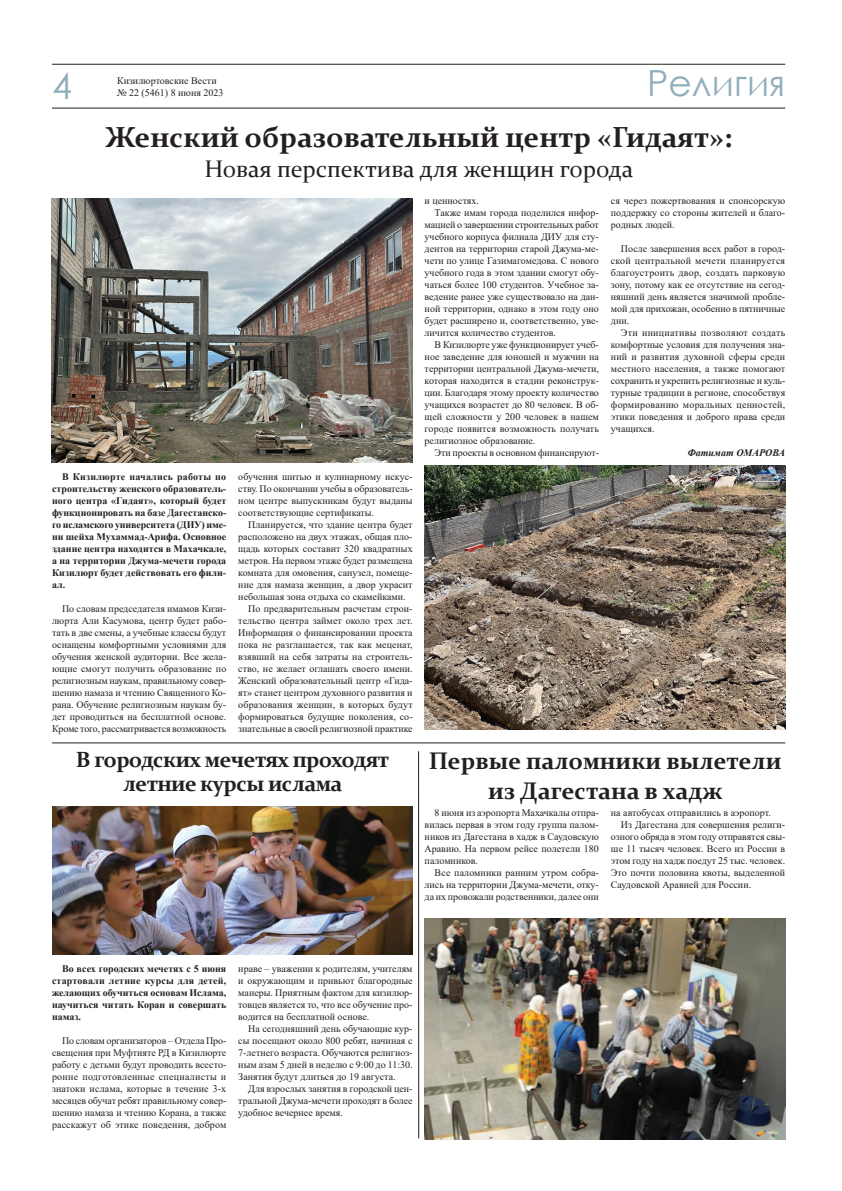
<style>
.page{position:relative;width:842px;height:1191px;background:#fff}
.page>*{position:absolute;margin:0;border:0;box-sizing:border-box;transform-origin:0 0}
.t1{font:36px "Century Gothic";color:#91aebd}
.t2{font:700 29px "Constantia";color:#231f20}
.t3{font:700 24px/30px "Constantia";color:#231f20;text-align:center}
.t4{font:24px "Constantia";color:#231f20}
.t5{font:700 22px/24px "Constantia";letter-spacing:-.025em;color:#231f20;text-align:center}
.t6{font:10px/12px "Times New Roman";color:#231f20;text-align:justify}
.t7{font:700 10px/12px "Times New Roman";color:#231f20;text-align:justify}
.t8{font:italic 700 10px "Times New Roman";color:#231f20}
</style>
<div class="page">
<hr style="left:52px;top:64px;width:733px;height:1px;background:#231f20">
<hr style="left:52px;top:108px;width:733px;height:1px;background:#231f20">
<hr style="left:52px;top:742px;width:733px;height:1px;background:#231f20">
<img style="left:52px;top:198px;width:361px;height:264px">
<img style="left:425px;top:465px;width:360px;height:264px">
<img style="left:52px;top:806px;width:361px;height:148px">
<hr style="left:418px;top:751px;width:1px;height:387px;background:#231f20">
<img style="left:425px;top:918px;width:360px;height:222px">
<h1 class="t1" style="left:52px;top:61px;width:21px">4</h1>
<p class="t6" style="left:117px;top:74px;width:108px">Кизилюртовские Вести № 22 (5461) 8 июня 2023</p>
<h1 class="t1" style="left:647px;top:58px;width:140px">Религия</h1>
<h2 class="t2" style="left:105px;top:117px;width:629px">Женский образовательный центр «Гидаят»:</h2>
<h3 class="t4" style="left:205px;top:152px;width:430px">Новая перспектива для женщин города</h3>
<p class="t7" style="left:52px;top:470px;width:176px;text-indent:10px">В Кизилюрте начались работы по строительству женского образователь&shy;ного центра «Гидаят», который будет функционировать на базе Дагестанско&shy;го исламского университета (ДИУ) име&shy;ни шейха Мухаммад-Арифа. Основное здание центра находится в Махачкале, а на территории Джума-мечети города Кизилюрт будет действовать его фили&shy;ал.</p>
<p class="t6" style="left:52px;top:602px;width:176px;text-indent:10px">По словам председателя имамов Кизи&shy;люрта Али Касумова, центр будет рабо&shy;тать в две смены, а учебные классы будут оснащены комфортными условиями для обучения женской аудитории. Все жела&shy;ющие смогут получить образование по религиозным наукам, правильному совер&shy;шению намаза и чтению Священного Ко&shy;рана. Обучение религиозным наукам бу&shy;дет проводиться на бесплатной основе.<br>Кроме того, рассматривается возможность</p>
<p class="t6" style="left:238px;top:470px;width:176px">обучения шитью и кулинарному искус&shy;ству. По окончании учебы в образователь&shy;ном центре выпускникам будут выданы соответствующие сертификаты.</p>
<p class="t6" style="left:248px;top:518px;width:166px">Планируется, что здание центра будет</p>
<p class="t6" style="left:238px;top:530px;width:176px">расположено на двух этажах, общая пло-</p>
<p class="t6" style="left:238px;top:542px;width:176px">щадь которых составит 320 квадратных</p>
<p class="t6" style="left:238px;top:554px;width:176px">метров. На первом этаже будет размещена</p>
<p class="t6" style="left:238px;top:566px;width:176px">комната для омовения, санузел, помеще-</p>
<p class="t6" style="left:238px;top:578px;width:176px">ние для намаза женщин, а двор украсит</p>
<p class="t6" style="left:238px;top:590px;width:169px">небольшая зона отдыха со скамейками.</p>
<p class="t6" style="left:248px;top:602px;width:166px">По предварительным расчетам строи-</p>
<p class="t6" style="left:238px;top:614px;width:176px">тельство центра займет около трех лет.</p>
<p class="t6" style="left:238px;top:626px;width:176px">Информация о финансировании проекта</p>
<p class="t6" style="left:238px;top:638px;width:176px">пока не разглашается, так как меценат,</p>
<p class="t6" style="left:238px;top:650px;width:176px">взявший на себя затраты на строитель-</p>
<p class="t6" style="left:238px;top:662px;width:176px">ство, не желает оглашать своего имени.</p>
<p class="t6" style="left:238px;top:674px;width:176px">Женский образовательный центр «Гида-</p>
<p class="t6" style="left:238px;top:686px;width:176px">ят» станет центром духовного развития и</p>
<p class="t6" style="left:238px;top:698px;width:176px">образования женщин, в которых будут</p>
<p class="t6" style="left:238px;top:710px;width:176px">формироваться будущие поколения, со-</p>
<p class="t6" style="left:238px;top:722px;width:176px">знательные в своей религиозной практике</p>
<h3 class="t5" style="left:76px;top:746px;width:315px">В городских мечетях проходят летние курсы ислама</h3>
<p class="t6" style="left:425px;top:194px;width:56px">и ценностях.</p>
<p class="t6" style="left:435px;top:206px;width:166px">Также имам города поделился инфор-</p>
<p class="t6" style="left:425px;top:218px;width:176px">мацией о завершении строительных работ</p>
<p class="t6" style="left:425px;top:230px;width:176px">учебного корпуса филиала ДИУ для сту-</p>
<p class="t6" style="left:425px;top:242px;width:176px">дентов на территории старой Джума-ме-</p>
<p class="t6" style="left:425px;top:254px;width:176px">чети по улице Газимагомедова. С нового</p>
<p class="t6" style="left:425px;top:266px;width:176px">учебного года в этом здании смогут обу-</p>
<p class="t6" style="left:425px;top:278px;width:176px">чаться более 100 студентов. Учебное за-</p>
<p class="t6" style="left:425px;top:290px;width:176px">ведение ранее уже существовало на дан-</p>
<p class="t6" style="left:425px;top:302px;width:176px">ной территории, однако в этом году оно</p>
<p class="t6" style="left:425px;top:314px;width:176px">будет расширено и, соответственно, уве-</p>
<p class="t6" style="left:425px;top:326px;width:133px">личится количество студентов.</p>
<p class="t6" style="left:435px;top:338px;width:166px">В Кизилюрте уже функционирует учеб-</p>
<p class="t6" style="left:425px;top:350px;width:176px">ное заведение для юношей и мужчин на</p>
<p class="t6" style="left:425px;top:362px;width:176px">территории центральной Джума-мечети,</p>
<p class="t6" style="left:425px;top:374px;width:176px">которая находится в стадии реконструк-</p>
<p class="t6" style="left:425px;top:386px;width:176px">ции. Благодаря этому проекту количество</p>
<p class="t6" style="left:425px;top:398px;width:176px">учащихся возрастет до 80 человек. В об-</p>
<p class="t6" style="left:425px;top:410px;width:176px">щей сложности у 200 человек в нашем</p>
<p class="t6" style="left:425px;top:422px;width:176px">городе появится возможность получать</p>
<p class="t6" style="left:425px;top:434px;width:112px">религиозное образование.</p>
<p class="t6" style="left:435px;top:446px;width:166px">Эти проекты в основном финансируют-</p>
<p class="t6" style="left:611px;top:194px;width:176px">ся через пожертвования и спонсорскую поддержку со стороны жителей и благо&shy;родных людей.</p>
<p class="t6" style="left:611px;top:242px;width:176px;text-indent:10px">После завершения всех работ в город&shy;ской центральной мечети планируется благоустроить двор, создать парковую зону, потому как ее отсутствие на сегод&shy;няшний день является значимой пробле&shy;мой для прихожан, особенно в пятничные дни.</p>
<p class="t6" style="left:611px;top:326px;width:176px;text-indent:10px">Эти инициативы позволяют создать комфортные условия для получения зна&shy;ний и развития духовной сферы среди местного населения, а также помогают сохранить и укрепить религиозные и куль&shy;турные традиции в регионе, способствуя формированию моральных ценностей, этики поведения и доброго нрава среди учащихся.</p>
<p class="t8" style="left:687px;top:446px;width:99px">Фатимат ОМАРОВА</p>
<h3 class="t3" style="left:429px;top:745px;width:354px">Первые паломники вылетели из Дагестана в хадж</h3>
<p class="t6" style="left:425px;top:806px;width:176px;text-indent:10px">8 июня из аэропорта Махачкалы отпра&shy;вилась первая в этом году группа палом&shy;ников из Дагестана в хадж в Саудовскую Аравию. На первом рейсе полетели 180 паломников.</p>
<p class="t6" style="left:425px;top:866px;width:176px;text-indent:10px">Все паломники ранним утром собра&shy;лись на территории Джума-мечети, отку&shy;да их провожали родственники, далее они</p>
<p class="t6" style="left:611px;top:806px;width:161px">на автобусах отправились в аэропорт.</p>
<p class="t6" style="left:621px;top:818px;width:166px">Из Дагестана для совершения религи-</p>
<p class="t6" style="left:611px;top:830px;width:176px">озного обряда в этом году отправятся свы-</p>
<p class="t6" style="left:611px;top:842px;width:176px">ше 11 тысяч человек. Всего из России в</p>
<p class="t6" style="left:611px;top:854px;width:176px">этом году на хадж поедут 25 тыс. человек.</p>
<p class="t6" style="left:611px;top:866px;width:176px">Это почти половина квоты, выделенной</p>
<p class="t6" style="left:611px;top:878px;width:142px">Саудовской Аравией для России.</p>
<p class="t7" style="left:52px;top:962px;width:176px;text-indent:10px">Во всех городских мечетях с 5 июня стартовали летние курсы для детей, желающих обучиться основам Ислама, научиться читать Коран и совершать намаз.</p>
<p class="t6" style="left:52px;top:1034px;width:176px;text-indent:10px">По словам организаторов – Отдела Про&shy;свещения при Муфтияте РД в Кизилюрте работу с детьми будут проводить всесто&shy;ронне подготовленные специалисты и знатоки ислама, которые в течение 3-х месяцев обучат ребят правильному совер&shy;шению намаза и чтению Корана, а также расскажут об этике поведения, добром</p>
<p class="t6" style="left:238px;top:962px;width:176px">нраве – уважении к родителям, учителям и окружающим и привьют благородные манеры. Приятным фактом для кизилюр&shy;товцев является то, что все обучение про&shy;водится на бесплатной основе.</p>
<p class="t6" style="left:238px;top:1022px;width:176px;text-indent:10px">На сегодняшний день обучающие кур&shy;сы посещают около 800 ребят, начиная с 7-летнего возраста. Обучаются религиоз&shy;ным азам 5 дней в неделю с 9:00 до 11:30.<br>Занятия будут длиться до 19 августа.</p>
<p class="t6" style="left:238px;top:1082px;width:176px;text-indent:10px">Для взрослых занятия в городской цен&shy;тральной Джума-мечети проходят в более удобное вечернее время.</p>
</div>
